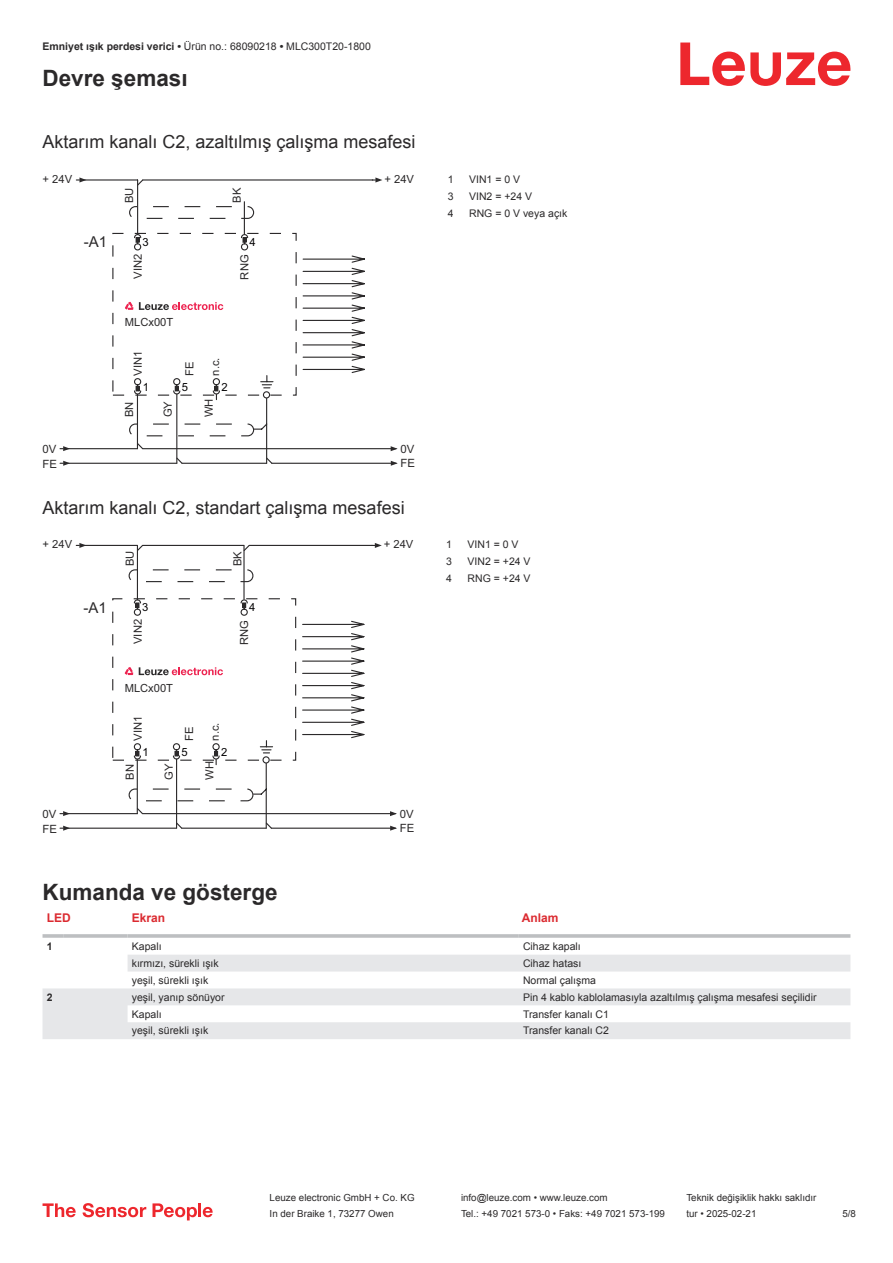
<style>
.page{position:relative;width:893px;height:1263px;background:#fff}
.page>*{position:absolute;margin:0;border:0;box-sizing:border-box;transform-origin:0 0}
.t1{font:700 22.5px "Arial";color:#2b292a}
.t2{font:18px "Arial";color:#2b292a}
.t3{font:15px "Arial";color:#2b292a}
.t4{font:700 12px "Arial";color:#db2a30}
.t5{font:11.4px "Arial";color:#2b292a}
.t6{font:11.25px "Arial";color:#2b292a}
.t7{font:11.25px "Arial";color:#040304}
.t8{font:10.5px "Arial";color:#2b292a}
.t9{font:700 10.5px "Arial";color:#2b292a}
.t10{font:9.75px "Arial";color:#2b292a}
.s1{font-weight:700}
</style>
<div class="page">
<svg style="left:680px;top:43px;width:170px;height:43px"></svg>
<svg style="left:43px;top:955px;width:807px;height:84px;fill:#e6e7e9"></svg>
<hr style="left:43px;top:934px;width:21px;height:4px;background:#c7c9cb">
<hr style="left:64px;top:934px;width:64px;height:4px;background:#c8cacc">
<hr style="left:128px;top:934px;width:391px;height:4px;background:#c7c9cb">
<hr style="left:519px;top:934px;width:331px;height:4px;background:#bdbfc1">
<svg style="left:43px;top:1203px;width:33px;height:14px"></svg>
<svg style="left:83px;top:1203px;width:63px;height:14px"></svg>
<svg style="left:153px;top:1203px;width:44px;height:17px"></svg>
<hr style="left:198px;top:1203px;width:3px;height:14px;background:#ed272d">
<svg style="left:203px;top:1207px;width:10px;height:10px"></svg>
<svg style="left:302px;top:255px;width:63px;height:118px"></svg>
<hr style="left:143px;top:179px;width:230px;height:2px;background:#2b292a">
<svg style="left:372px;top:177px;width:10px;height:6px"></svg>
<hr style="left:272px;top:463px;width:124px;height:1px;background:#2b292a">
<hr style="left:143px;top:448px;width:253px;height:1px;background:#2b292a">
<svg style="left:391px;top:446px;width:7px;height:5px"></svg>
<svg style="left:391px;top:461px;width:7px;height:5px"></svg>
<svg style="left:59px;top:177px;width:215px;height:289px"></svg>
<svg style="left:302px;top:620px;width:63px;height:119px"></svg>
<hr style="left:249px;top:545px;width:123px;height:1px;background:#2b292a">
<svg style="left:372px;top:543px;width:10px;height:5px"></svg>
<hr style="left:271px;top:828px;width:124px;height:1px;background:#2b292a">
<hr style="left:143px;top:813px;width:252px;height:1px;background:#2b292a">
<svg style="left:390px;top:811px;width:7px;height:5px"></svg>
<svg style="left:390px;top:826px;width:7px;height:5px"></svg>
<svg style="left:59px;top:543px;width:215px;height:288px"></svg>
<p class="t8" style="left:43px;top:40px;width:330px"><span class="s1">Emniyet ışık perdesi verici •</span> Ürün no.: 68090218 <span class="s1">•</span> MLC300T20-1800</p>
<h1 class="t1" style="left:43px;top:63px;width:147px">Devre şeması</h1>
<h2 class="t2" style="left:43px;top:129px;width:375px">Aktarım kanalı C2, azaltılmış çalışma mesafesi</h2>
<p class="t6" style="left:43px;top:175px;width:31px">+ 24V</p>
<p class="t6" style="left:384px;top:175px;width:31px">+ 24V</p>
<p class="t6" style="left:125px;top:203px;width:17px;rotate:-90deg">BU</p>
<p class="t6" style="left:232px;top:203px;width:16px;rotate:-90deg">BK</p>
<h3 class="t3" style="left:84px;top:236px;width:25px">-A1</h3>
<p class="t7" style="left:142px;top:237px;width:8px">3</p>
<p class="t7" style="left:249px;top:237px;width:8px">4</p>
<p class="t6" style="left:134px;top:279px;width:26px;rotate:-90deg">VIN2</p>
<p class="t6" style="left:240px;top:280px;width:26px;rotate:-90deg">RNG</p>
<p class="t6" style="left:125px;top:318px;width:50px">MLCx00T</p>
<p class="t6" style="left:134px;top:376px;width:26px;rotate:-90deg">VIN1</p>
<p class="t7" style="left:143px;top:383px;width:8px">1</p>
<p class="t6" style="left:185px;top:376px;width:16px;rotate:-90deg">FE</p>
<p class="t7" style="left:182px;top:383px;width:8px">5</p>
<p class="t6" style="left:211px;top:376px;width:20px;rotate:-90deg">n.c.</p>
<p class="t7" style="left:221px;top:383px;width:8px">2</p>
<p class="t6" style="left:125px;top:417px;width:17px;rotate:-90deg">BN</p>
<p class="t6" style="left:164px;top:417px;width:18px;rotate:-90deg">GY</p>
<p class="t6" style="left:204px;top:417px;width:20px;rotate:-90deg">WH</p>
<p class="t5" style="left:43px;top:445px;width:15px">0V</p>
<p class="t5" style="left:400px;top:444px;width:15px">0V</p>
<p class="t5" style="left:43px;top:459px;width:16px">FE</p>
<p class="t5" style="left:400px;top:459px;width:16px">FE</p>
<h2 class="t2" style="left:43px;top:495px;width:364px">Aktarım kanalı C2, standart çalışma mesafesi</h2>
<p class="t6" style="left:43px;top:540px;width:31px">+ 24V</p>
<p class="t6" style="left:384px;top:540px;width:31px">+ 24V</p>
<p class="t6" style="left:126px;top:566px;width:17px;rotate:-90deg">BU</p>
<p class="t6" style="left:233px;top:566px;width:16px;rotate:-90deg">BK</p>
<h3 class="t3" style="left:84px;top:602px;width:25px">-A1</h3>
<p class="t7" style="left:142px;top:603px;width:8px">3</p>
<p class="t7" style="left:249px;top:603px;width:8px">4</p>
<p class="t6" style="left:134px;top:644px;width:26px;rotate:-90deg">VIN2</p>
<p class="t6" style="left:240px;top:645px;width:26px;rotate:-90deg">RNG</p>
<p class="t6" style="left:125px;top:683px;width:50px">MLCx00T</p>
<p class="t6" style="left:133px;top:741px;width:26px;rotate:-90deg">VIN1</p>
<p class="t7" style="left:142px;top:748px;width:8px">1</p>
<p class="t6" style="left:185px;top:741px;width:16px;rotate:-90deg">FE</p>
<p class="t7" style="left:182px;top:748px;width:8px">5</p>
<p class="t6" style="left:211px;top:741px;width:20px;rotate:-90deg">n.c.</p>
<p class="t7" style="left:221px;top:748px;width:8px">2</p>
<p class="t6" style="left:126px;top:780px;width:17px;rotate:-90deg">BN</p>
<p class="t6" style="left:165px;top:780px;width:18px;rotate:-90deg">GY</p>
<p class="t6" style="left:205px;top:780px;width:20px;rotate:-90deg">WH</p>
<p class="t5" style="left:43px;top:810px;width:15px">0V</p>
<p class="t5" style="left:400px;top:809px;width:15px">0V</p>
<p class="t5" style="left:43px;top:824px;width:16px">FE</p>
<p class="t5" style="left:400px;top:824px;width:16px">FE</p>
<p class="t8" style="left:448px;top:173px;width:7px">1</p>
<p class="t8" style="left:469px;top:172px;width:53px">VIN1 = 0 V</p>
<p class="t8" style="left:448px;top:190px;width:7px">3</p>
<p class="t8" style="left:469px;top:189px;width:65px">VIN2 = +24 V</p>
<p class="t8" style="left:448px;top:206px;width:7px">4</p>
<p class="t8" style="left:469px;top:206px;width:100px">RNG = 0 V veya açık</p>
<p class="t8" style="left:446px;top:538px;width:7px">1</p>
<p class="t8" style="left:468px;top:537px;width:53px">VIN1 = 0 V</p>
<p class="t8" style="left:446px;top:555px;width:7px">3</p>
<p class="t8" style="left:468px;top:554px;width:65px">VIN2 = +24 V</p>
<p class="t8" style="left:446px;top:571px;width:7px">4</p>
<p class="t8" style="left:468px;top:571px;width:65px">RNG = +24 V</p>
<h1 class="t1" style="left:43px;top:876px;width:237px">Kumanda ve gösterge</h1>
<p class="t4" style="left:47px;top:913px;width:25px">LED</p>
<p class="t4" style="left:132px;top:913px;width:35px">Ekran</p>
<p class="t4" style="left:522px;top:913px;width:38px">Anlam</p>
<p class="t9" style="left:47px;top:939px;width:7px">1</p>
<p class="t8" style="left:132px;top:939px;width:31px">Kapalı</p>
<p class="t8" style="left:523px;top:939px;width:59px">Cihaz kapalı</p>
<p class="t8" style="left:132px;top:956px;width:88px">kırmızı, sürekli ışık</p>
<p class="t8" style="left:523px;top:956px;width:60px">Cihaz hatası</p>
<p class="t8" style="left:132px;top:973px;width:78px">yeşil, sürekli ışık</p>
<p class="t8" style="left:523px;top:973px;width:74px">Normal çalışma</p>
<p class="t9" style="left:47px;top:989px;width:7px">2</p>
<p class="t8" style="left:132px;top:990px;width:94px">yeşil, yanıp sönüyor</p>
<p class="t8" style="left:523px;top:990px;width:295px">Pin 4 kablo kablolamasıyla azaltılmış çalışma mesafesi seçilidir</p>
<p class="t8" style="left:132px;top:1007px;width:31px">Kapalı</p>
<p class="t8" style="left:523px;top:1007px;width:87px">Transfer kanalı C1</p>
<p class="t8" style="left:132px;top:1023px;width:78px">yeşil, sürekli ışık</p>
<p class="t8" style="left:523px;top:1023px;width:87px">Transfer kanalı C2</p>
<p class="t10" style="left:270px;top:1191px;width:146px">Leuze electronic GmbH + Co. KG</p>
<p class="t10" style="left:461px;top:1191px;width:148px">info@leuze.com • www.leuze.com</p>
<p class="t10" style="left:686px;top:1191px;width:132px">Teknik değişiklik hakkı saklıdır</p>
<p class="t10" style="left:270px;top:1207px;width:126px">In der Braike 1, 73277 Owen</p>
<p class="t10" style="left:461px;top:1207px;width:205px">Tel.: +49 7021 573-0 • Faks: +49 7021 573-199</p>
<p class="t10" style="left:686px;top:1207px;width:72px">tur • 2025-02-21</p>
<p class="t10" style="left:842px;top:1207px;width:15px">5 /8</p>
</div>
